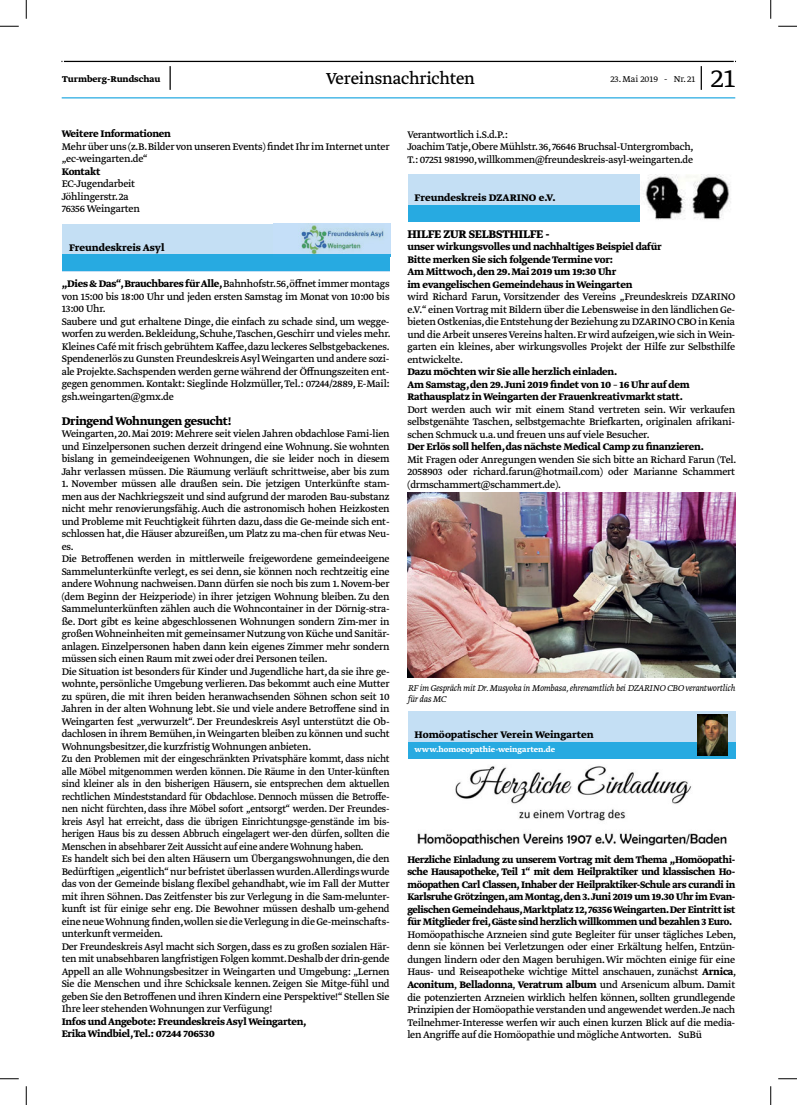
<style>
.page{position:relative;width:797px;height:1105px;background:#fff}
.page>*{position:absolute;margin:0;border:0;box-sizing:border-box;transform-origin:0 0}
.t1{font:300 30px "Greta Text Std";color:#000}
.t2{font:18.75px "Greta Text Std";letter-spacing:-.01em;color:#000}
.t3{font:700 13.12px "Greta Text Std";letter-spacing:-.02em;color:#000}
.t4{font:11.25px/12.5px "Greta Text Std";letter-spacing:-.02em;color:#000}
.t5{font:700 11.25px/12.5px "Greta Text Std";letter-spacing:-.02em;color:#000}
.t6{font:700 11.25px/12.5px "Greta Text Std";letter-spacing:-.02em;color:#000;text-align:justify;scale:.95 1}
.t7{font:700 11.25px "Greta Text Std";color:#000}
.t8{font:italic 300 10px/11.2px "Greta Text Std";letter-spacing:-.02em;color:#000}
.t9{font:700 10px "Greta Text Std";color:#000}
.t10{font:300 10px "Greta Text Std";color:#000}
.t11{font:700 8.75px "Greta Text Std";color:#fff}
.s1{font-weight:700}
</style>
<div class="page">
<hr style="left:62px;top:97px;width:673px;height:1px;background:#27aae1">
<hr style="left:64px;top:61px;width:669px;height:1px;background:#000">
<hr style="left:700px;top:66px;width:2px;height:24px;background:#000">
<hr style="left:169px;top:66px;width:2px;height:24px;background:#000">
<div style="left:62px;top:224px;width:328px;height:47px;background:#c4dff4"></div>
<div style="left:62px;top:255px;width:328px;height:16px;background:#27aae1"></div>
<img style="left:274px;top:225px;width:116px;height:30px">
<div style="left:408px;top:174px;width:327px;height:48px;background:#c4dff4"></div>
<div style="left:408px;top:205px;width:327px;height:17px;background:#27aae1"></div>
<img style="left:641px;top:174px;width:94px;height:47px">
<img style="left:408px;top:493px;width:327px;height:184px">
<div style="left:408px;top:711px;width:327px;height:47px;background:#c4dff4"></div>
<div style="left:408px;top:742px;width:327px;height:16px;background:#27aae1"></div>
<img style="left:697px;top:715px;width:30px;height:40px">
<img style="left:417px;top:766px;width:310px;height:80px">
<svg style="left:0;top:25px;width:19px;height:2px"></svg>
<svg style="left:778px;top:25px;width:19px;height:2px"></svg>
<svg style="left:0;top:1078px;width:19px;height:1px"></svg>
<svg style="left:778px;top:1078px;width:19px;height:1px"></svg>
<svg style="left:25px;top:0;width:2px;height:19px"></svg>
<svg style="left:25px;top:1086px;width:2px;height:19px"></svg>
<svg style="left:770px;top:0;width:1px;height:19px"></svg>
<svg style="left:770px;top:1086px;width:1px;height:19px"></svg>
<p class="t9" style="left:62px;top:73px;width:100px">Turmberg-Rundschau</p>
<h2 class="t2" style="left:326px;top:68px;width:150px">Vereinsnachrichten</h2>
<p class="t10" style="left:610px;top:73px;width:87px">23. Mai 2019 - Nr. 21</p>
<h1 class="t1" style="left:711px;top:60px;width:26px">21</h1>
<p class="t5" style="left:62px;top:128px;width:111px">Weitere Informationen</p>
<p class="t4" style="left:62px;top:140px;width:329px">Mehr über uns (z.B.Bilder von unseren Events) findet Ihr im Internet unter „ec-weingarten.de“</p>
<p class="t5" style="left:62px;top:165px;width:40px">Kontakt</p>
<p class="t4" style="left:62px;top:178px;width:80px">EC-Jugendarbeit<br>Jöhlingerstr. 2a<br>76356 Weingarten</p>
<p class="t7" style="left:69px;top:241px;width:97px">Freundeskreis Asyl</p>
<p class="t4" style="left:62px;top:278px;width:330px"><span class="s1">„Dies &amp; Das“,Brauchbares für Alle,</span>Bahnhofstr.56,öffnet immer montags von 15:00 bis 18:00 Uhr und jeden ersten Samstag im Monat von 10:00 bis 13:00 Uhr.<br>Saubere und gut erhaltene Dinge, die einfach zu schade sind, um wegge&shy;worfen zu werden. Bekleidung, Schuhe,Taschen, Geschirr und vieles mehr.<br>Kleines Café mit frisch gebrühtem Kaffee, dazu leckeres Selbstgebackenes.<br>Spendenerlös zu Gunsten Freundeskreis Asyl Weingarten und andere sozi&shy;ale Projekte. Sachspenden werden gerne während der Öffnungszeiten ent&shy;gegen genommen. Kontakt: Sieglinde Holzmüller, Tel.: 07244/2889, E-Mail: gsh.weingarten@gmx.de</p>
<p class="t3" style="left:62px;top:413px;width:171px">Dringend Wohnungen gesucht!</p>
<p class="t4" style="left:62px;top:428px;width:329px;text-align:justify">Weingarten, 20. Mai 2019: Mehrere seit vielen Jahren obdachlose Fami-lien und Einzelpersonen suchen derzeit dringend eine Wohnung. Sie wohnten bislang in gemeindeeigenen Wohnungen, die sie leider noch in diesem Jahr verlassen müssen. Die Räumung verläuft schrittweise, aber bis zum</p>
<p class="t4" style="left:62px;top:478px;width:329px">1. November müssen alle draußen sein. Die jetzigen Unterkünfte stam&shy;men aus der Nachkriegszeit und sind aufgrund der maroden Bau-substanz nicht mehr renovierungsfähig. Auch die astronomisch hohen Heizkosten und Probleme mit Feuchtigkeit führten dazu, dass die Ge-meinde sich ent&shy;schlossen hat, die Häuser abzureißen, um Platz zu ma-chen für etwas Neu&shy;es.<br>Die Betroffenen werden in mittlerweile freigewordene gemeindeeigene Sammelunterkünfte verlegt, es sei denn, sie können noch rechtzeitig eine andere Wohnung nachweisen. Dann dürfen sie noch bis zum 1. Novem-ber (dem Beginn der Heizperiode) in ihrer jetzigen Wohnung bleiben. Zu den Sammelunterkünften zählen auch die Wohncontainer in der Dörnig-stra&shy;ße. Dort gibt es keine abgeschlossenen Wohnungen sondern Zim-mer in großen Wohneinheiten mit gemeinsamer Nutzung von Küche und Sanitär&shy;anlagen. Einzelpersonen haben dann kein eigenes Zimmer mehr sondern müssen sich einen Raum mit zwei oder drei Personen teilen.<br>Die Situation ist besonders für Kinder und Jugendliche hart, da sie ihre ge&shy;wohnte, persönliche Umgebung verlieren. Das bekommt auch eine Mutter zu spüren, die mit ihren beiden heranwachsenden Söhnen schon seit 10<br>Jahren in der alten Wohnung lebt. Sie und viele andere Betroffene sind in Weingarten fest „verwurzelt“. Der Freundeskreis Asyl unterstützt die Ob&shy;dachlosen in ihrem Bemühen, in Weingarten bleiben zu können und sucht Wohnungsbesitzer, die kurzfristig Wohnungen anbieten.<br>Zu den Problemen mit der eingeschränkten Privatsphäre kommt, dass nicht alle Möbel mitgenommen werden können. Die Räume in den Unter-künften sind kleiner als in den bisherigen Häusern, sie entsprechen dem aktuellen rechtlichen Mindeststandard für Obdachlose. Dennoch müssen die Betroffe&shy;nen nicht fürchten, dass ihre Möbel sofort „entsorgt“ werden. Der Freundes&shy;kreis Asyl hat erreicht, dass die übrigen Einrichtungsge-genstände im bis&shy;herigen Haus bis zu dessen Abbruch eingelagert wer-den dürfen, sollten die Menschen in absehbarer Zeit Aussicht auf eine andere Wohnung haben.<br>Es handelt sich bei den alten Häusern um Übergangswohnungen, die den Bedürftigen „eigentlich“ nur befristet überlassen wurden.Allerdings wurde das von der Gemeinde bislang flexibel gehandhabt, wie im Fall der Mutter mit ihren Söhnen. Das Zeitfenster bis zur Verlegung in die Sam-melunter&shy;kunft ist für einige sehr eng. Die Bewohner müssen deshalb um-gehend eine neue Wohnung finden,wollen sie die Verlegung in die Ge-meinschafts&shy;unterkunft vermeiden.<br>Der Freundeskreis Asyl macht sich Sorgen, dass es zu großen sozialen Här&shy;ten mit unabsehbaren langfristigen Folgen kommt.Deshalb der drin-gende Appell an alle Wohnungsbesitzer in Weingarten und Umgebung: „Lernen Sie die Menschen und ihre Schicksale kennen. Zeigen Sie Mitge-fühl und geben Sie den Betroffenen und ihren Kindern eine Perspektive!“ Stellen Sie Ihre leer stehenden Wohnungen zur Verfügung!</p>
<p class="t5" style="left:62px;top:1015px;width:246px">Infos und Angebote: Freundeskreis Asyl Weingarten,<br>Erika Windbiel,Tel.: 07244 706530</p>
<p class="t4" style="left:407px;top:129px;width:288px">Verantwortlich i.S.d.P.:<br>Joachim Tatje, Obere Mühlstr. 36, 76646 Bruchsal-Untergrombach,<br>T.: 07251 981990,willkommen@freundeskreis-asyl-weingarten.de</p>
<p class="t7" style="left:414px;top:191px;width:143px">Freundeskreis DZARINO e.V.</p>
<p class="t3" style="left:407px;top:226px;width:144px">HILFE ZUR SELBSTHILFE -</p>
<p class="t5" style="left:407px;top:241px;width:256px">unser wirkungsvolles und nachhaltiges Beispiel dafür Bitte merken Sie sich folgende Termine vor:<br>Am Mittwoch, den 29. Mai 2019 um 19:30 Uhr<br>im evangelischen Gemeindehaus in Weingarten</p>
<p class="t4" style="left:407px;top:291px;width:329px;text-align:justify">wird Richard Farun, Vorsitzender des Vereins „Freundeskreis DZARINO e.V.“ einen Vortrag mit Bildern über die Lebensweise in den ländlichen Ge&shy;bieten Ostkenias,die Entstehung der Beziehung zu DZARINO CBO in Kenia und die Arbeit unseres Vereins halten. Er wird aufzeigen,wie sich in Wein&shy;garten ein kleines, aber wirkungsvolles Projekt der Hilfe zur Selbsthilfe entwickelte.</p>
<p class="t5" style="left:407px;top:366px;width:284px">Dazu möchten wir Sie alle herzlich einladen.<br>Am Samstag, den 29. Juni 2019 findet von 10 – 16 Uhr auf dem<br>Rathausplatz in Weingarten der Frauenkreativmarkt statt.</p>
<p class="t4" style="left:407px;top:404px;width:329px;text-align:justify">Dort werden auch wir mit einem Stand vertreten sein. Wir verkaufen selbstgenähte Taschen, selbstgemachte Briefkarten, originalen afrikani&shy;schen Schmuck u.a. und freuen uns auf viele Besucher.</p>
<p class="t5" style="left:407px;top:441px;width:298px">Der Erlös soll helfen, das nächste Medical Camp zu finanzieren.</p>
<p class="t4" style="left:407px;top:454px;width:330px;text-align:justify">Mit Fragen oder Anregungen wenden Sie sich bitte an Richard Farun (Tel.<br>2058903 oder richard.farun@hotmail.com) oder Marianne Schammert (drmschammert@schammert.de).</p>
<p class="t8" style="left:408px;top:682px;width:329px">RF im Gespräch mit Dr. Musyoka in Mombasa, ehrenamtlich bei DZARINO CBO verantwortlich für das MC</p>
<p class="t7" style="left:414px;top:728px;width:181px">Homöopatischer Verein Weingarten</p>
<p class="t11" style="left:414px;top:744px;width:142px">www.homoeopathie-weingarten.de</p>
<p class="t6" style="left:407px;top:854px;width:347px">Herzliche Einladung zu unserem Vortrag mit dem Thema „Homöopathi&shy;sche Hausapotheke, Teil 1“ mit dem Heilpraktiker und klassischen Ho&shy;möopathen Carl Classen, Inhaber der Heilpraktiker-Schule ars curandi in Karlsruhe Grötzingen,am Montag,den 3.Juni 2019 um 19.30 Uhr im Evan&shy;gelischen Gemeindehaus,Marktplatz 12,76356 Weingarten.Der Eintritt ist für Mitglieder frei,Gäste sind herzlich willkommen und bezahlen 3 Euro.</p>
<p class="t4" style="left:407px;top:929px;width:330px;text-align:justify">Homöopathische Arzneien sind gute Begleiter für unser tägliches Leben, denn sie können bei Verletzungen oder einer Erkältung helfen, Entzün&shy;dungen lindern oder den Magen beruhigen. Wir möchten einige für eine Haus- und Reiseapotheke wichtige Mittel anschauen, zunächst <span class="s1">Arnica</span>, <span class="s1">Aconitum</span>, <span class="s1">Belladonna</span>, <span class="s1">Veratrum album</span> und Arsenicum album. Damit die potenzierten Arzneien wirklich helfen können, sollten grundlegende Prinzipien der Homöopathie verstanden und angewendet werden. Je nach Teilnehmer-Interesse werfen wir auch einen kurzen Blick auf die media&shy;len Angriffe auf die Homöopathie und mögliche Antworten. SuBü</p>
</div>
